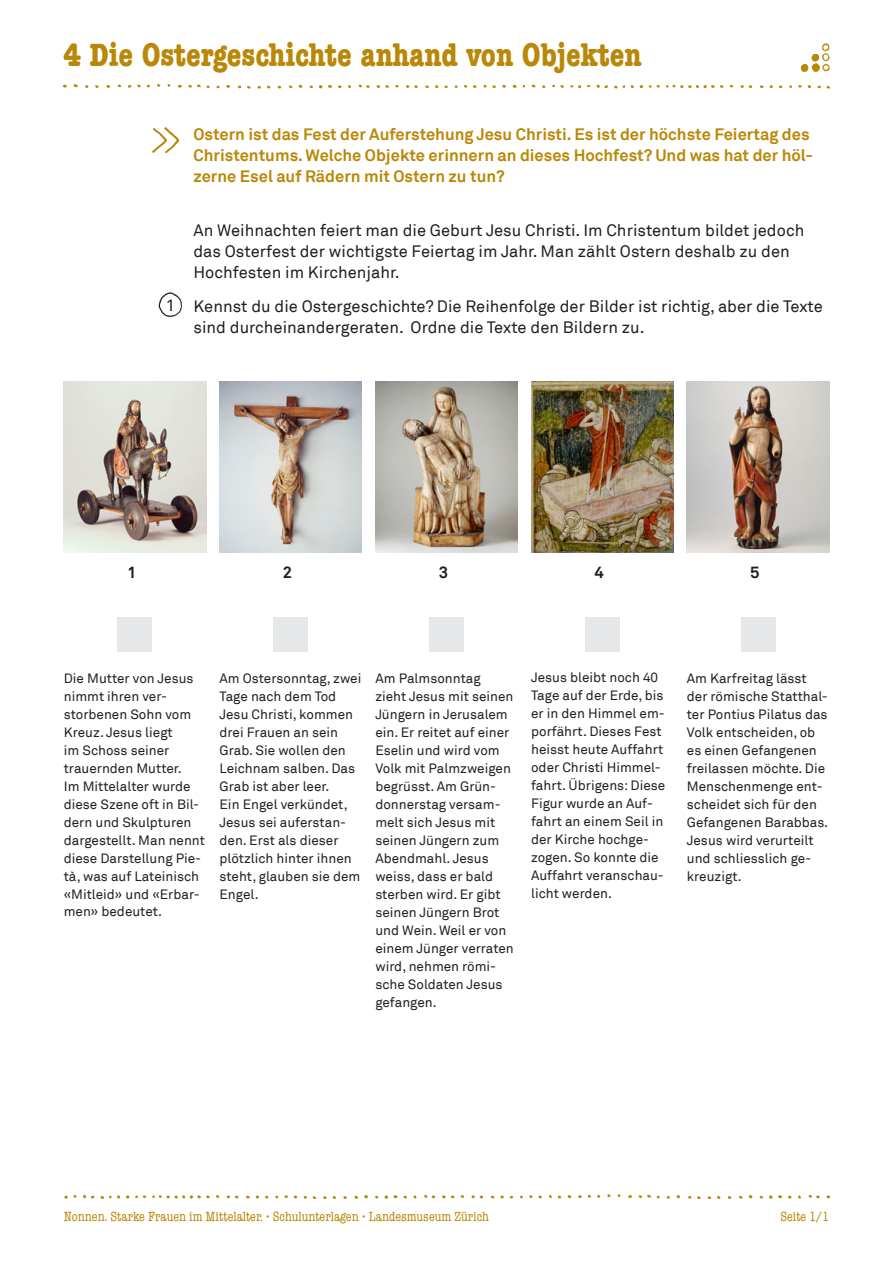
<style>
.page{position:relative;width:893px;height:1263px;background:#fff}
.page>*{position:absolute;margin:0;border:0;box-sizing:border-box;transform-origin:0 0}
.UfS_Seitentitel{font:700 condensed 33px "American Typewriter";color:#ba8808}
.UfS_Lauftext_11_14{font:16.5px/21px "Akkurat";color:#231f20}
.UfS_Lead{font:700 16.5px/21px "Akkurat";color:#ba8808}
.UfS_Untertitel_11_14{font:700 16.5px "Akkurat";color:#231f20}
.UfS_Lauftext_9_12{font:13.5px/18px "Akkurat";color:#231f20}
.UfS_Fusszeile_rechts{font:condensed 13.5px "American Typewriter";color:#ba8808}
</style>
<div class="page">
<img style="left:62px;top:84px;width:769px;height:5px">
<img style="left:64px;top:1194px;width:767px;height:5px">
<img style="left:822px;top:43px;width:8px;height:29px">
<img style="left:800px;top:54px;width:20px;height:18px">
<div style="left:118px;top:618px;width:34px;height:34px;background:#e6e7e9"></div>
<div style="left:274px;top:618px;width:34px;height:34px;background:#e6e7e9"></div>
<div style="left:429px;top:618px;width:34px;height:34px;background:#e6e7e9"></div>
<div style="left:585px;top:618px;width:34px;height:34px;background:#e6e7e9"></div>
<div style="left:741px;top:618px;width:34px;height:34px;background:#e6e7e9"></div>
<img style="left:158px;top:292px;width:24px;height:25px">
<img style="left:152px;top:127px;width:28px;height:26px">
<img style="left:64px;top:382px;width:142px;height:171px">
<img style="left:531px;top:382px;width:142px;height:171px">
<img style="left:220px;top:382px;width:142px;height:171px">
<img style="left:375px;top:382px;width:143px;height:171px">
<img style="left:687px;top:382px;width:142px;height:171px">
<p class="UfS_Seitentitel" style="left:64px;top:35px;width:579px">4 Die Ostergeschichte anhand von Objekten</p>
<p class="UfS_Lauftext_11_14" style="left:166px;top:295px;width:11px">1</p>
<p class="UfS_Lead" style="left:193px;top:123px;width:621px">Ostern ist das Fest der Auferstehung Jesu Christi. Es ist der höchste Feiertag des<br>Christentums. Welche Objekte erinnern an dieses Hochfest? Und was hat der höl&shy;zerne Esel auf Rädern mit Ostern zu tun?</p>
<p class="UfS_Lauftext_11_14" style="left:193px;top:220px;width:612px">An Weihnachten feiert man die Geburt Jesu Christi. Im Christentum bildet jedoch das Osterfest der wichtigste Feiertag im Jahr. Man zählt Ostern deshalb zu den<br>Hochfesten im Kirchenjahr.</p>
<p class="UfS_Lauftext_11_14" style="left:193px;top:296px;width:631px">Kennst du die Ostergeschichte? Die Reihenfolge der Bilder ist richtig, aber die Texte sind durcheinandergeraten. Ordne die Texte den Bildern zu.</p>
<p class="UfS_Untertitel_11_14" style="left:127px;top:561px;width:11px">1</p>
<p class="UfS_Untertitel_11_14" style="left:283px;top:561px;width:11px">2</p>
<p class="UfS_Untertitel_11_14" style="left:439px;top:561px;width:11px">3</p>
<p class="UfS_Untertitel_11_14" style="left:594px;top:561px;width:11px">4</p>
<p class="UfS_Untertitel_11_14" style="left:750px;top:561px;width:11px">5</p>
<p class="UfS_Lauftext_9_12" style="left:220px;top:669px;width:143px">Am Ostersonntag, zwei<br>Tage nach dem Tod<br>Jesu Christi, kommen drei Frauen an sein<br>Grab. Sie wollen den<br>Leichnam salben. Das<br>Grab ist aber leer.<br>Ein Engel verkündet,<br>Jesus sei auferstan&shy;den. Erst als dieser plötzlich hinter ihnen steht, glauben sie dem<br>Engel.</p>
<p class="UfS_Lauftext_9_12" style="left:687px;top:669px;width:143px">Am Karfreitag lässt der römische Statthal&shy;ter Pontius Pilatus das<br>Volk entscheiden, ob es einen Gefangenen freilassen möchte. Die<br>Menschenmenge ent&shy;scheidet sich für den<br>Gefangenen Barabbas.<br>Jesus wird verurteilt und schliesslich ge&shy;kreuzigt.</p>
<p class="UfS_Lauftext_9_12" style="left:64px;top:669px;width:143px">Die Mutter von Jesus nimmt ihren ver&shy;storbenen Sohn vom<br>Kreuz. Jesus liegt<br>im Schoss seiner trauernden Mutter.<br>Im Mittelalter wurde diese Szene oft in Bil&shy;dern und Skulpturen dargestellt. Man nennt diese Darstellung Pie&shy;tà, was auf Lateinisch «Mitleid» und «Erbar&shy;men» bedeutet.</p>
<p class="UfS_Lauftext_9_12" style="left:531px;top:669px;width:136px">Jesus bleibt noch 40<br>Tage auf der Erde, bis er in den Himmel em&shy;porfährt. Dieses Fest heisst heute Auffahrt oder Christi Himmel&shy;fahrt. Übrigens: Diese<br>Figur wurde an Auf&shy;fahrt an einem Seil in der Kirche hochge&shy;zogen. So konnte die<br>Auffahrt veranschau&shy;licht werden.</p>
<p class="UfS_Lauftext_9_12" style="left:375px;top:669px;width:140px">Am Palmsonntag zieht Jesus mit seinen<br>Jüngern in Jerusalem ein. Er reitet auf einer<br>Eselin und wird vom<br>Volk mit Palmzweigen begrüsst. Am Grün&shy;donnerstag versam&shy;melt sich Jesus mit seinen Jüngern zum<br>Abendmahl. Jesus weiss, dass er bald sterben wird. Er gibt seinen Jüngern Brot und Wein. Weil er von einem Jünger verraten wird, nehmen römi&shy;sche Soldaten Jesus gefangen.</p>
<p class="UfS_Fusszeile_rechts" style="left:64px;top:1209px;width:427px">Nonnen. Starke Frauen im Mittelalter. • Schulunterlagen • Landesmuseum Zürich</p>
<p class="UfS_Fusszeile_rechts" style="left:780px;top:1209px;width:50px">Seite 1/1</p>
</div>
